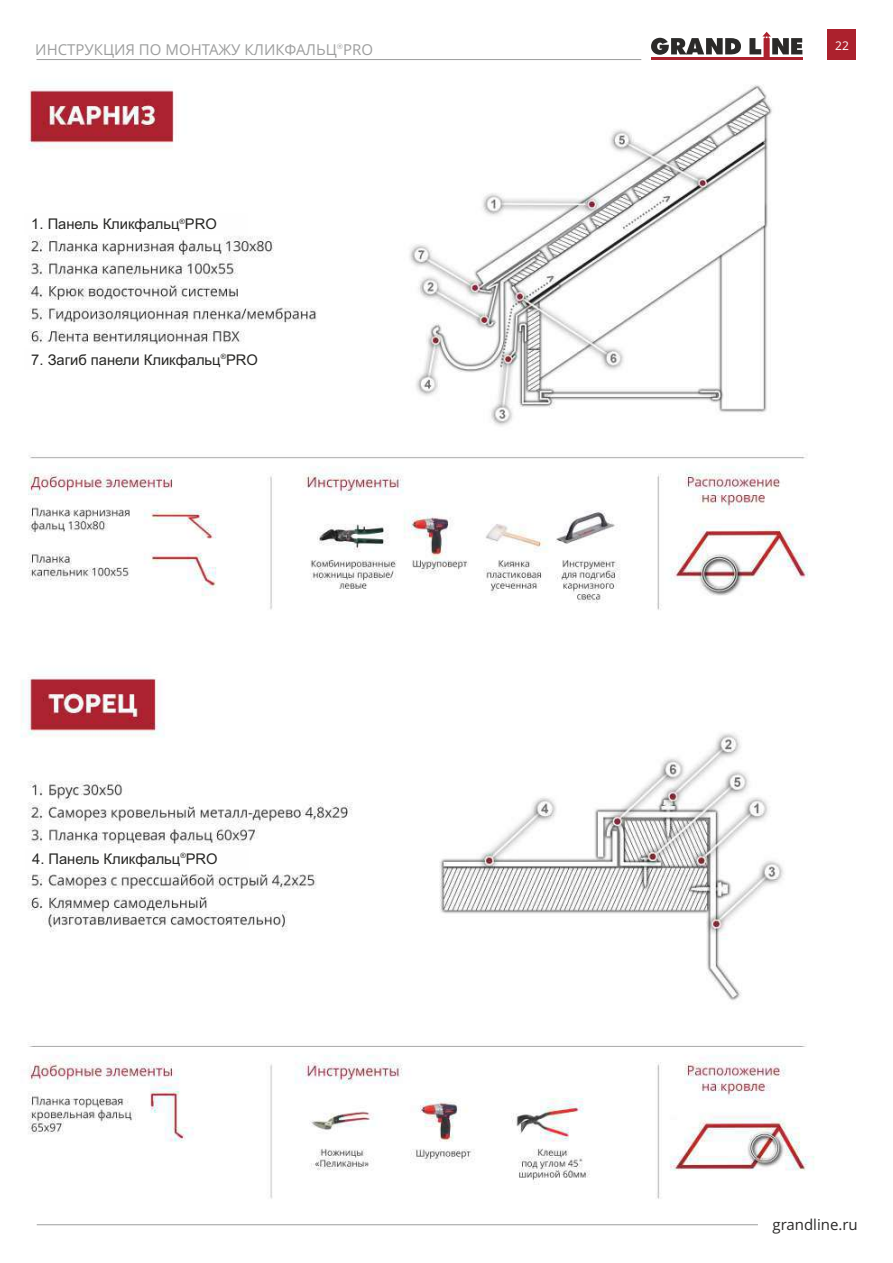
<style>
.page{position:relative;width:893px;height:1263px;background:#fff}
.page>*{position:absolute;margin:0;border:0;box-sizing:border-box;transform-origin:0 0}
.t1{font:15px "Open Sans";color:#9d9e9e}
.t2{font:15px "Open Sans";color:#2b2a29}
.t3{font:14.7px "Arial";color:#272725}
.t4{font:12px "Open Sans";color:#fefefe}
.t5{font:7.5px "Red Ring";color:#9d9e9e}
.t6{font:7.35px "Arial";color:#272725}
</style>
<div class="page">
<img style="left:20px;top:676px;width:795px;height:550px">
<img style="left:28px;top:34px;width:800px;height:576px">
<hr style="left:37px;top:1224px;width:721px;height:1px;background:#9d9e9e">
<hr style="left:651px;top:57px;width:151px;height:3px;background:#ac212d">
<svg style="left:749px;top:32px;width:53px;height:25px"></svg>
<svg style="left:651px;top:38px;width:90px;height:17px"></svg>
<hr style="left:37px;top:59px;width:604px;height:1px;background:#9d9e9e">
<div style="left:828px;top:29px;width:28px;height:31px;background:#ac212d"></div>
<div style="left:25px;top:213px;width:223px;height:22px;background:#fefefe"></div>
<div style="left:25px;top:349px;width:223px;height:21px;background:#fefefe"></div>
<div style="left:25px;top:848px;width:224px;height:21px;background:#fefefe"></div>
<p class="t5" style="left:337px;top:44px;width:8px">®</p>
<p class="t4" style="left:835px;top:41px;width:15px">22</p>
<p class="t1" style="left:35px;top:43px;width:339px">ИНСТРУКЦИЯ ПО МОНТАЖУ КЛИКФАЛЬЦ PRO</p>
<p class="t6" style="left:180px;top:218px;width:7px">®</p>
<p class="t3" style="left:31px;top:218px;width:187px">1. Панель Кликфальц PRO</p>
<p class="t6" style="left:221px;top:354px;width:7px">®</p>
<p class="t3" style="left:31px;top:354px;width:228px">7. Загиб панели Кликфальц PRO</p>
<p class="t6" style="left:180px;top:853px;width:7px">®</p>
<p class="t3" style="left:32px;top:853px;width:187px">4. Панель Кликфальц PRO</p>
<p class="t2" style="left:772px;top:1219px;width:87px">grandline.ru</p>
</div>
